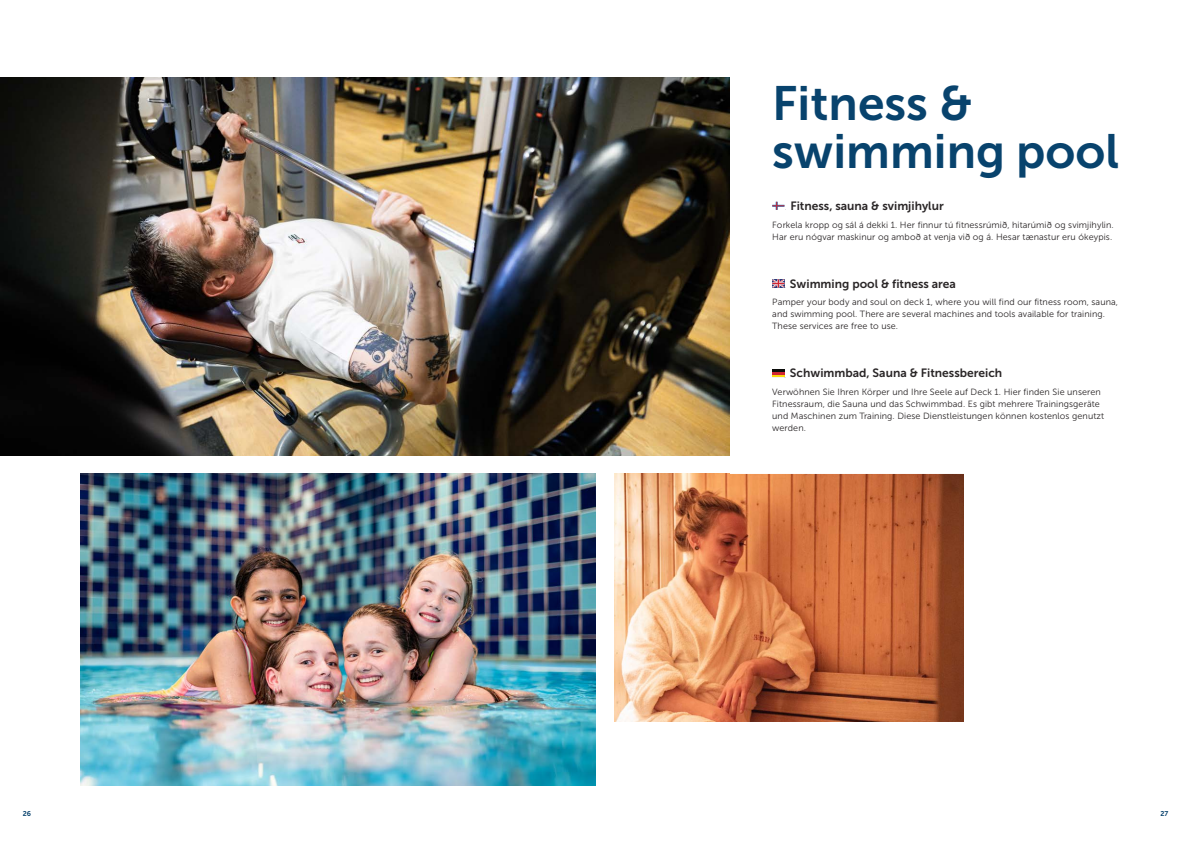
<style>
.page{position:relative;width:1191px;height:842px;background:#fff}
.page>*{position:absolute;margin:0;border:0;box-sizing:border-box;transform-origin:0 0}
.t1{font:48px/48px "Museo Sans 700";color:#003d69}
.t2{font:12px "Museo Sans 700";color:#231f20}
.t3{font:9px/12px "Museo Sans 300";letter-spacing:.01em;color:#231f20}
.t4{font:7px "Museo Sans 700";color:#003d69}
</style>
<div class="page">
<img style="left:0;top:78px;width:729px;height:377px">
<img style="left:614px;top:473px;width:349px;height:248px">
<img style="left:80px;top:473px;width:515px;height:312px">
<svg style="left:772px;top:202px;width:12px;height:8px"></svg>
<svg style="left:772px;top:279px;width:12px;height:9px"></svg>
<svg style="left:772px;top:369px;width:12px;height:8px"></svg>
<h1 class="t1" style="left:772px;top:80px;width:348px">Fitness &amp; swimming pool</h1>
<h2 class="t2" style="left:790px;top:199px;width:155px">Fitness, sauna &amp; svimjihylur</h2>
<p class="t3" style="left:772px;top:218px;width:343px">Forkela kropp og sál á dekki 1. Her finnur tú fitnessrúmið, hitarúmið og svimjihylin.<br>Har eru nógvar maskinur og amboð at venja við og á. Hesar tænastur eru ókeypis.</p>
<h2 class="t2" style="left:790px;top:277px;width:167px">Swimming pool &amp; fitness area</h2>
<p class="t3" style="left:772px;top:296px;width:347px">Pamper your body and soul on deck 1, where you will find our fitness room, sauna, and swimming pool. There are several machines and tools available for training.<br>These services are free to use.</p>
<h2 class="t2" style="left:790px;top:366px;width:214px">Schwimmbad, Sauna &amp; Fitnessbereich</h2>
<p class="t3" style="left:772px;top:386px;width:333px">Verwöhnen Sie Ihren Körper und Ihre Seele auf Deck 1. Hier finden Sie unseren Fitnessraum, die Sauna und das Schwimmbad. Es gibt mehrere Trainingsgeräte und Maschinen zum Training. Diese Dienstleistungen können kostenlos genutzt werden.</p>
<p class="t4" style="left:23px;top:810px;width:10px">26</p>
<p class="t4" style="left:1160px;top:810px;width:9px">27</p>
</div>
